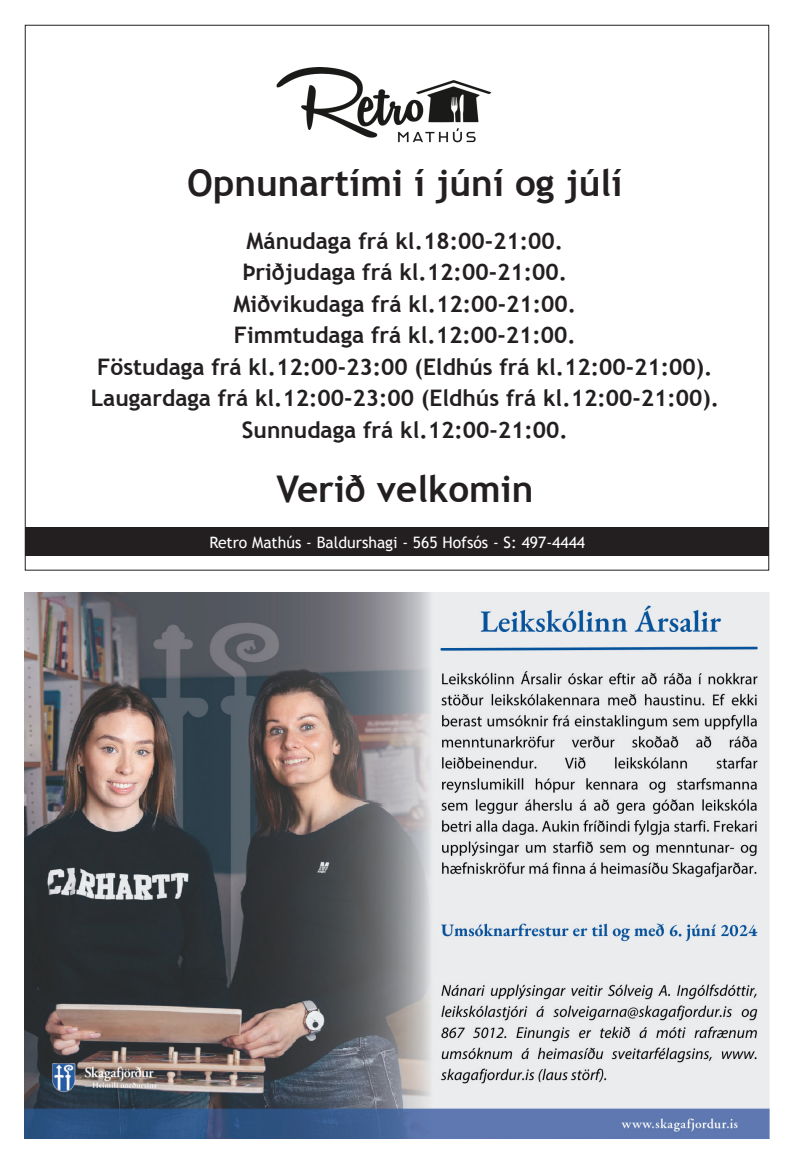
<style>
.page{position:relative;width:794px;height:1166px;background:#fff}
.page>*{position:absolute;margin:0;border:0;box-sizing:border-box;transform-origin:0 0}
.t1{font:700 36.75px "Trebuchet MS";color:#231f20}
.t2{font:700 22.75px/31.5px "Trebuchet MS";color:#231f20;text-align:center}
.t3{font:15.75px "Trebuchet MS";color:#fff}
</style>
<div class="page">
<img style="left:25px;top:593px;width:744px;height:545px">
<div style="left:25px;top:528px;width:743px;height:28px;background:#231f20"></div>
<img style="left:276px;top:67px;width:216px;height:76px">
<h1 class="t1" style="left:187px;top:160px;width:436px">Opnunartími í júní og júlí</h1>
<p class="t2" style="left:91px;top:225px;width:630px">Mánudaga frá kl.18:00-21:00.<br>Þriðjudaga frá kl.12:00-21:00.<br>Miðvikudaga frá kl.12:00-21:00.<br>Fimmtudaga frá kl.12:00-21:00.<br>Föstudaga frá kl.12:00-23:00 (Eldhús frá kl.12:00-21:00).<br>Laugardaga frá kl.12:00-23:00 (Eldhús frá kl.12:00-21:00).<br>Sunnudaga frá kl.12:00-21:00.</p>
<h1 class="t1" style="left:276px;top:466px;width:258px">Verið velkomin</h1>
<p class="t3" style="left:209px;top:533px;width:377px">Retro Mathús - Baldurshagi - 565 Hofsós - S: 497-4444</p>
</div>
